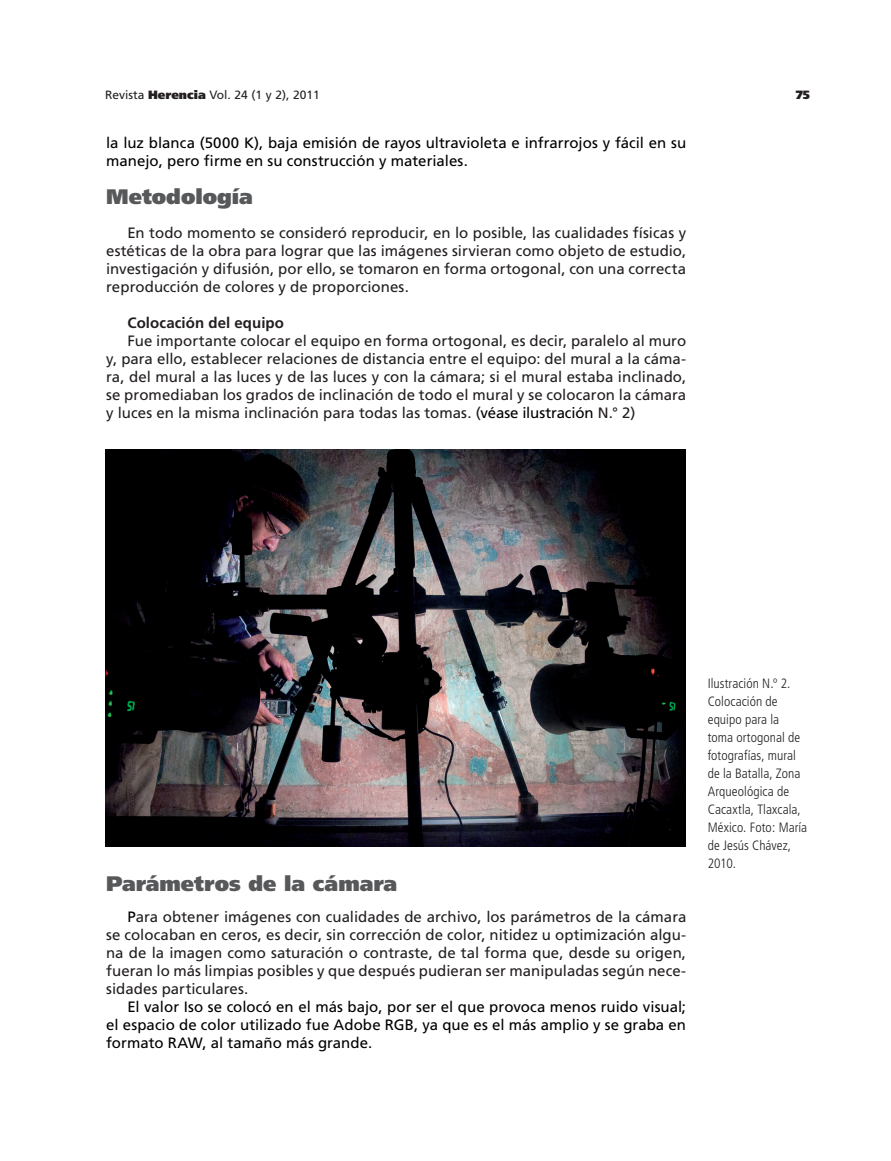
<style>
.page{position:relative;width:891px;height:1161px;background:#fff}
.page>*{position:absolute;margin:0;border:0;box-sizing:border-box;transform-origin:0 0}
.Subtítulos_del_artíc{font:900 21px "Frutiger";color:#57585a}
.t1{font:15px/18px "Frutiger";color:#231f20;text-align:justify}
.Texto_independiente{font:15px/18px "Frutiger";color:#000}
.t2{font:700 15px "Frutiger";letter-spacing:.005em;color:#231f20}
.t3{font:300 condensed 13.5px/18px "Frutiger";letter-spacing:.005em;color:#231f20}
.t4{font:12px "Frutiger";color:#231f20}
.t5{font:900 12px "Frutiger";color:#231f20}
.s1{font-weight:900}
.s2{color:#000}
</style>
<div class="page">
<img style="left:105px;top:450px;width:580px;height:396px">
<p class="t4" style="left:105px;top:88px;width:216px">Revista <span class="s1">Herencia</span> Vol. 24 (1 y 2), 2011</p>
<p class="t5" style="left:796px;top:88px;width:16px">75</p>
<p class="Texto_independiente" style="left:106px;top:134px;width:582px">la luz blanca (5000 K), baja emisión de rayos ultravioleta e infrarrojos y fácil en su manejo, pero firme en su construcción y materiales.</p>
<p class="Subtítulos_del_artíc" style="left:106px;top:184px;width:148px">Metodología</p>
<p class="t1" style="left:106px;top:224px;width:582px;text-indent:21px">En todo momento se consideró reproducir, en lo posible, las cualidades físicas y estéticas de la obra para lograr que las imágenes sirvieran como objeto de estudio, investigación y difusión, por ello, se tomaron en forma ortogonal, con una correcta reproducción de colores y de proporciones.</p>
<p class="t2" style="left:127px;top:314px;width:158px">Colocación del equipo</p>
<p class="t1" style="left:106px;top:332px;width:582px;text-indent:21px">Fue importante colocar el equipo en forma ortogonal, es decir, paralelo al muro y, para ello, establecer relaciones de distancia entre el equipo: del mural a la cáma&shy;ra, del mural a las luces y de las luces y con la cámara; si el mural estaba inclinado, se promediaban los grados de inclinación de todo el mural y se colocaron la cámara y luces en la misma inclinación para todas las tomas. (<span class="s2">véase ilustración</span> N.° 2)</p>
<p class="Subtítulos_del_artíc" style="left:106px;top:871px;width:292px">Parámetros de la cámara</p>
<p class="t1" style="left:106px;top:908px;width:582px;text-indent:21px"><span class="s2">P</span>ara obtener imágenes con cualidades de archivo, los parámetros de la cámara se colocaban en ceros, es decir, sin corrección de color, nitidez u optimización algu&shy;na de la imagen como saturación o contraste, de tal forma que, desde su origen, fueran lo más limpias posibles y que después pudieran ser manipuladas según nece&shy;sidades particulares.</p>
<p class="Texto_independiente" style="left:106px;top:998px;width:581px;text-align:justify;text-indent:21px">El valor Iso se colocó en el más bajo, por ser el que provoca menos ruido visual; el espacio de color utilizado fue Adobe RGB, ya que es el más amplio y se graba en formato RAW, al tamaño más grande.</p>
<p class="t3" style="left:708px;top:675px;width:101px">Ilustración N.º 2.<br>Colocación de equipo para la toma ortogonal de fotografías, mural de la Batalla, Zona<br>Arqueológica de<br>Cacaxtla, Tlaxcala,<br>México. Foto: María de Jesús Chávez,<br>2010.</p>
</div>
